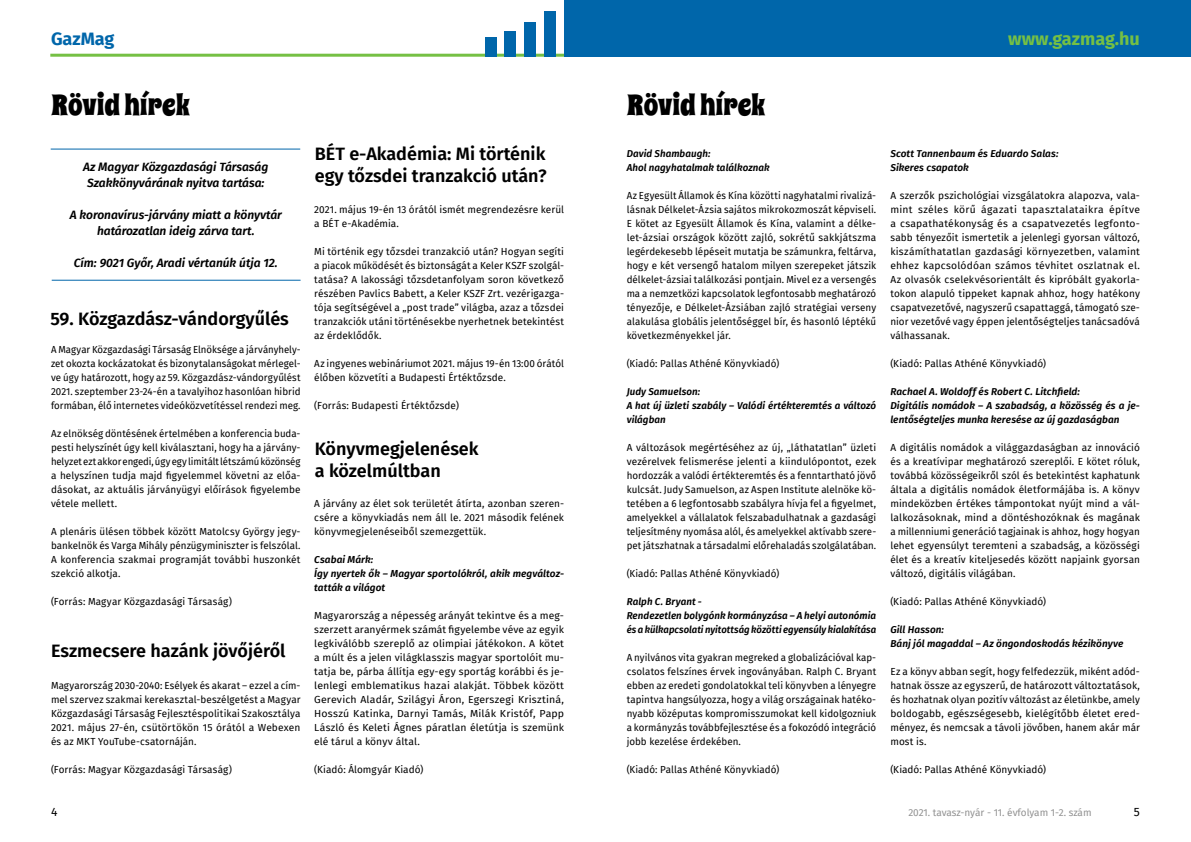
<style>
.page{position:relative;width:1191px;height:842px;background:#fff}
.page>*{position:absolute;margin:0;border:0;box-sizing:border-box;transform-origin:0 0}
.t1{font:29px "Spicy Rice";color:#000}
.t2{font:600 18px/22px "Fira Sans";color:#000}
.t3{font:700 18px "Fira Sans";color:#75c044}
.t4{font:700 18px "Fira Sans";color:#06a}
.t5{font:italic 600 12px/16px "Fira Sans";color:#000;text-align:center}
.t6{font:12px "Fira Sans";color:#000}
.t7{font:10px/14px "Fira Sans";letter-spacing:.005em;color:#000;text-align:justify}
.t8{font:italic 600 10px/14px "Fira Sans";letter-spacing:.005em;color:#000}
.t9{font:10px/14px "Fira Sans";letter-spacing:.005em;color:#000;text-align:justify;scale:.96 1}
.t10{font:10px "Fira Sans";letter-spacing:-.01em;color:#929292}
</style>
<div class="page">
<hr style="left:50px;top:54px;width:545px;height:3px;background:#75c044">
<div style="left:485px;top:37px;width:11px;height:20px;background:#06a"></div>
<div style="left:505px;top:31px;width:11px;height:26px;background:#06a"></div>
<div style="left:524px;top:23px;width:12px;height:34px;background:#06a"></div>
<div style="left:544px;top:11px;width:12px;height:46px;background:#06a"></div>
<div style="left:564px;top:0;width:627px;height:57px;background:#06a"></div>
<hr style="left:52px;top:280px;width:248px;height:1px;background:#06a">
<hr style="left:51px;top:149px;width:249px;height:1px;background:#06a">
<h2 class="t4" style="left:51px;top:24px;width:65px">GazMag</h2>
<h2 class="t3" style="left:1008px;top:24px;width:133px">www.gazmag.hu</h2>
<h1 class="t1" style="left:51px;top:85px;width:140px">Rövid hírek</h1>
<h1 class="t1" style="left:626px;top:85px;width:140px">Rövid hírek</h1>
<p class="t5" style="left:83px;top:158px;width:187px">Az Magyar Közgazdasági Társaság<br>Szakkönyvárának nyitva tartása:</p>
<p class="t5" style="left:70px;top:206px;width:214px">A koronavírus-járvány miatt a könyvtár határozatlan ideig zárva tart.</p>
<p class="t5" style="left:74px;top:254px;width:205px">Cím: 9021 Győr, Aradi vértanúk útja 12.</p>
<h2 class="t2" style="left:50px;top:307px;width:240px">59. Közgazdász-vándorgyűlés</h2>
<p class="t9" style="left:51px;top:342px;width:261px">A Magyar Közgazdasági Társaság Elnöksége a járványhely&shy;zet okozta kockázatokat és bizonytalanságokat mérlegel&shy;ve úgy határozott, hogy az 59. Közgazdász-vándorgyűlést 2021. szeptember 23-24-én a tavalyihoz hasonlóan hibrid formában, élő internetes videóközvetítéssel rendezi meg.</p>
<p class="t7" style="left:51px;top:426px;width:251px">Az elnökség döntésének értelmében a konferencia buda&shy;pesti helyszínét úgy kell kiválasztani, hogy ha a járvány&shy;helyzet ezt akkor engedi, úgy egy limitált létszámú közönség a helyszínen tudja majd figyelemmel követni az előa&shy;dásokat, az aktuális járványügyi előírások figyelembe vétele mellett.</p>
<p class="t7" style="left:51px;top:524px;width:251px">A plenáris ülésen többek között Matolcsy György jegy&shy;bankelnök és Varga Mihály pénzügyminiszter is felszólal.<br>A konferencia szakmai programját további huszonkét szekció alkotja.</p>
<p class="t7" style="left:51px;top:594px;width:182px">(Forrás: Magyar Közgazdasági Társaság)</p>
<h2 class="t2" style="left:51px;top:638px;width:236px">Eszmecsere hazánk jövőjéről</h2>
<p class="t7" style="left:51px;top:678px;width:251px">Magyarország 2030-2040: Esélyek és akarat – ezzel a cím&shy;mel szervez szakmai kerekasztal-beszélgetést a Magyar Közgazdasági Társaság Fejlesztéspolitikai Szakosztálya 2021. május 27-én, csütörtökön 15 órától a Webexen és az MKT YouTube-csatornáján.</p>
<p class="t7" style="left:51px;top:762px;width:182px">(Forrás: Magyar Közgazdasági Társaság)</p>
<h2 class="t2" style="left:315px;top:141px;width:233px">BÉT e-Akadémia: Mi történik egy tőzsdei tranzakció után?</h2>
<p class="t7" style="left:314px;top:202px;width:251px">2021. május 19-én 13 órától ismét megrendezésre kerül a BÉT e-Akadémia.</p>
<p class="t7" style="left:314px;top:244px;width:251px">Mi történik egy tőzsdei tranzakció után? Hogyan segíti a piacok működését és biztonságát a Keler KSZF szolgál&shy;tatása? A lakossági tőzsdetanfolyam soron következő részében Pavlics Babett, a Keler KSZF Zrt. vezérigazga&shy;tója segítségével a „post trade” világba, azaz a tőzsdei tranzakciók utáni történésekbe nyerhetnek betekintést az érdeklődők.</p>
<p class="t7" style="left:314px;top:356px;width:251px">Az ingyenes webináriumot 2021. május 19-én 13:00 órától élőben közvetíti a Budapesti Értéktőzsde.</p>
<p class="t7" style="left:314px;top:398px;width:146px">(Forrás: Budapesti Értéktőzsde)</p>
<h2 class="t2" style="left:315px;top:436px;width:165px">Könyvmegjelenések a közelmúltban</h2>
<p class="t7" style="left:314px;top:496px;width:251px">A járvány az élet sok területét átírta, azonban szeren&shy;csére a könyvkiadás nem áll le. 2021 második felének könyvmegjelenéseiből szemezgettük.</p>
<p class="t8" style="left:314px;top:552px;width:251px">Csabai Márk:<br>Így nyertek ők – Magyar sportolókról, akik megváltoz&shy;tatták a világot</p>
<p class="t7" style="left:314px;top:608px;width:251px">Magyarország a népesség arányát tekintve és a meg&shy;szerzett aranyérmek számát figyelembe véve az egyik legkiválóbb szereplő az olimpiai játékokon. A kötet a múlt és a jelen világklasszis magyar sportolóit mu&shy;tatja be, párba állítja egy-egy sportág korábbi és je&shy;lenlegi emblematikus hazai alakját. Többek között Gerevich Aladár, Szilágyi Áron, Egerszegi Krisztiná, Hosszú Katinka, Darnyi Tamás, Milák Kristóf, Papp László és Keleti Ágnes páratlan életútja is szemünk elé tárul a könyv által.</p>
<p class="t7" style="left:314px;top:762px;width:111px">(Kiadó: Álomgyár Kiadó)</p>
<p class="t8" style="left:626px;top:146px;width:144px">David Shambaugh:<br>Ahol nagyhatalmak találkoznak</p>
<p class="t7" style="left:626px;top:188px;width:251px">Az Egyesült Államok és Kína közötti nagyhatalmi rivalizá&shy;lásnak Délkelet-Ázsia sajátos mikrokozmoszát képviseli.<br>E kötet az Egyesült Államok és Kína, valamint a délke&shy;let-ázsiai országok között zajló, sokrétű sakkjátszma legérdekesebb lépéseit mutatja be számunkra, feltárva, hogy e két versengő hatalom milyen szerepeket játszik délkelet-ázsiai találkozási pontjain. Mivel ez a versengés ma a nemzetközi kapcsolatok legfontosabb meghatározó tényezője, e Délkelet-Ázsiában zajló stratégiai verseny alakulása globális jelentőséggel bír, és hasonló léptékű következményekkel jár.</p>
<p class="t7" style="left:626px;top:356px;width:154px">(Kiadó: Pallas Athéné Könyvkiadó)</p>
<p class="t8" style="left:626px;top:384px;width:251px">Judy Samuelson:<br>A hat új üzleti szabály – Valódi értékteremtés a változó világban</p>
<p class="t7" style="left:626px;top:440px;width:251px">A változások megértéséhez az új, „láthatatlan” üzleti vezérelvek felismerése jelenti a kiindulópontot, ezek hordozzák a valódi értékteremtés és a fenntartható jövő kulcsát. Judy Samuelson, az Aspen Institute alelnöke kö&shy;tetében a 6 legfontosabb szabályra hívja fel a figyelmet, amelyekkel a vállalatok felszabadulhatnak a gazdasági teljesítmény nyomása alól, és amelyekkel aktívabb szere&shy;pet játszhatnak a társadalmi előrehaladás szolgálatában.</p>
<p class="t7" style="left:626px;top:566px;width:154px">(Kiadó: Pallas Athéné Könyvkiadó)</p>
<p class="t8" style="left:626px;top:594px;width:251px">Ralph C. Bryant -<br>Rendezetlen bolygónk kormányzása – A helyi autonómia és a külkapcsolati nyitottság közötti egyensúly kialakítása</p>
<p class="t7" style="left:626px;top:650px;width:251px">A nyilvános vita gyakran megreked a globalizációval kap&shy;csolatos felszínes érvek ingoványában. Ralph C. Bryant ebben az eredeti gondolatokkal teli könyvben a lényegre tapintva hangsúlyozza, hogy a világ országainak hatéko&shy;nyabb középutas kompromisszumokat kell kidolgozniuk a kormányzás továbbfejlesztése és a fokozódó integráció jobb kezelése érdekében.</p>
<p class="t7" style="left:626px;top:762px;width:154px">(Kiadó: Pallas Athéné Könyvkiadó)</p>
<p class="t8" style="left:890px;top:146px;width:169px">Scott Tannenbaum és Eduardo Salas:<br>Sikeres csapatok</p>
<p class="t7" style="left:890px;top:188px;width:251px">A szerzők pszichológiai vizsgálatokra alapozva, vala&shy;mint széles körű ágazati tapasztalataikra építve a csapathatékonyság és a csapatvezetés legfonto&shy;sabb tényezőit ismertetik a jelenlegi gyorsan változó, kiszámíthatatlan gazdasági környezetben, valamint ehhez kapcsolódóan számos tévhitet oszlatnak el.<br>Az olvasók cselekvésorientált és kipróbált gyakorla&shy;tokon alapuló tippeket kapnak ahhoz, hogy hatékony csapatvezetővé, nagyszerű csapattaggá, támogató sze&shy;nior vezetővé vagy éppen jelentőségteljes tanácsadóvá válhassanak.</p>
<p class="t7" style="left:890px;top:356px;width:157px">(Kiadó: Pallas Athéné Könyvkiadó)</p>
<p class="t8" style="left:890px;top:384px;width:251px">Rachael A. Woldoff és Robert C. Litchfield:<br>Digitális nomádok – A szabadság, a közösség és a je&shy;lentőségteljes munka keresése az új gazdaságban</p>
<p class="t7" style="left:890px;top:440px;width:251px">A digitális nomádok a világgazdaságban az innováció és a kreatívipar meghatározó szereplői. E kötet róluk, továbbá közösségeikről szól és betekintést kaphatunk általa a digitális nomádok életformájába is. A könyv mindeközben értékes támpontokat nyújt mind a vál&shy;lalkozásoknak, mind a döntéshozóknak és magának a millenniumi generáció tagjainak is ahhoz, hogy hogyan lehet egyensúlyt teremteni a szabadság, a közösségi élet és a kreatív kiteljesedés között napjaink gyorsan változó, digitális világában.</p>
<p class="t7" style="left:890px;top:594px;width:157px">(Kiadó: Pallas Athéné Könyvkiadó)</p>
<p class="t8" style="left:890px;top:622px;width:235px">Gill Hasson:<br>Bánj jól magaddal – Az öngondoskodás kézikönyve</p>
<p class="t7" style="left:890px;top:664px;width:251px">Ez a könyv abban segít, hogy felfedezzük, miként adód&shy;hatnak össze az egyszerű, de határozott változtatások, és hozhatnak olyan pozitív változást az életünkbe, amely boldogabb, egészségesebb, kielégítőbb életet ered&shy;ményez, és nemcsak a távoli jövőben, hanem akár már most is.</p>
<p class="t7" style="left:890px;top:762px;width:157px">(Kiadó: Pallas Athéné Könyvkiadó)</p>
<p class="t6" style="left:51px;top:803px;width:8px">4</p>
<p class="t10" style="left:908px;top:805px;width:185px">2021. tavasz-nyár - 11. évfolyam 1-2. szám</p>
<p class="t6" style="left:1134px;top:803px;width:8px">5</p>
</div>
